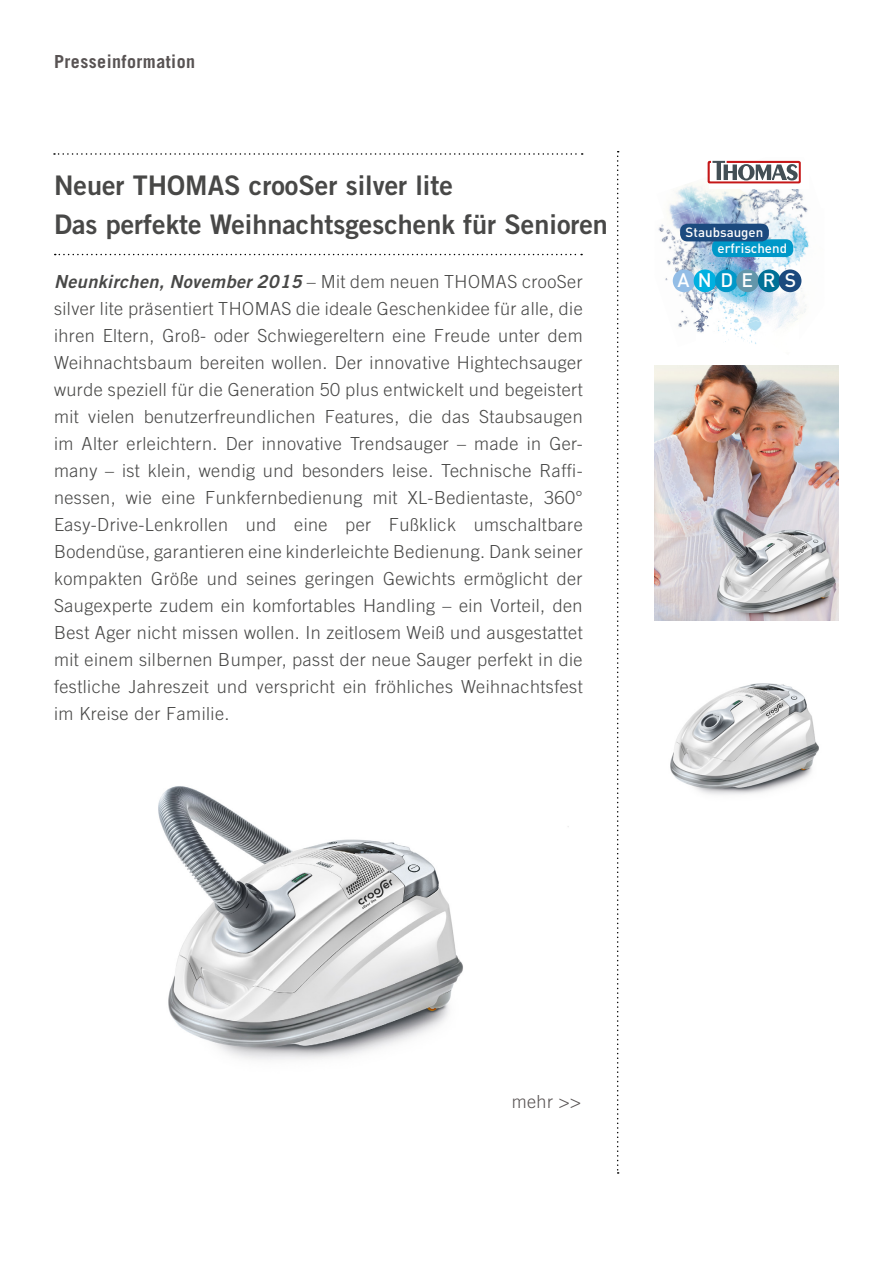
<style>
.page{position:relative;width:893px;height:1263px;background:#fff}
.page>*{position:absolute;margin:0;border:0;box-sizing:border-box;transform-origin:0 0}
.t1{font:27px/39px "Trade Gothic LT Bold Two";color:#484847}
.t2{font:500 19.35px "DIN";letter-spacing:.445em;color:#fff}
.t3{font:300 18px/27px "Trade Gothic LT";letter-spacing:.025em;color:#484847;text-align:justify}
.t4{font:700 18px "Trade Gothic LT";letter-spacing:.025em;color:#585353}
.t5{font:300 18px "Trade Gothic LT";color:#585353}
.t6{font:500 13.35px "DIN";color:#fff}
.s1{font-family:"Trade Gothic LT Bold Two";font-weight:400;font-style:italic}
</style>
<div class="page">
<svg style="left:54px;top:153px;width:529px;height:2px"></svg>
<svg style="left:55px;top:254px;width:527px;height:1px"></svg>
<svg style="left:617px;top:151px;width:2px;height:1023px"></svg>
<img style="left:725px;top:332px;width:32px;height:12px">
<img style="left:745px;top:324px;width:15px;height:12px">
<img style="left:756px;top:315px;width:20px;height:12px">
<img style="left:777px;top:315px;width:21px;height:13px">
<img style="left:795px;top:194px;width:8px;height:5px">
<img style="left:665px;top:278px;width:13px;height:13px">
<img style="left:678px;top:316px;width:18px;height:11px">
<svg style="left:690px;top:304px;width:6px;height:15px"></svg>
<img style="left:669px;top:189px;width:14px;height:20px">
<img style="left:683px;top:176px;width:25px;height:33px">
<img style="left:658px;top:224px;width:6px;height:18px">
<img style="left:664px;top:209px;width:27px;height:33px">
<img style="left:691px;top:204px;width:6px;height:20px">
<img style="left:663px;top:242px;width:9px;height:24px">
<img style="left:672px;top:234px;width:16px;height:31px">
<img style="left:669px;top:267px;width:12px;height:13px">
<img style="left:681px;top:263px;width:3px;height:6px">
<img style="left:770px;top:195px;width:25px;height:16px">
<img style="left:789px;top:199px;width:18px;height:17px">
<img style="left:795px;top:208px;width:13px;height:21px">
<img style="left:678px;top:288px;width:18px;height:16px">
<img style="left:704px;top:182px;width:7px;height:20px">
<img style="left:711px;top:194px;width:7px;height:8px">
<img style="left:697px;top:202px;width:21px;height:22px">
<img style="left:718px;top:194px;width:27px;height:30px">
<img style="left:745px;top:194px;width:25px;height:22px">
<img style="left:688px;top:241px;width:11px;height:21px">
<img style="left:699px;top:241px;width:15px;height:8px">
<img style="left:726px;top:216px;width:27px;height:8px">
<img style="left:753px;top:211px;width:35px;height:20px">
<svg style="left:784px;top:221px;width:11px;height:10px"></svg>
<img style="left:684px;top:262px;width:12px;height:26px">
<img style="left:767px;top:231px;width:21px;height:8px">
<img style="left:788px;top:229px;width:21px;height:20px">
<img style="left:799px;top:247px;width:10px;height:30px">
<img style="left:799px;top:278px;width:7px;height:28px">
<img style="left:803px;top:274px;width:6px;height:25px">
<img style="left:696px;top:309px;width:24px;height:24px">
<img style="left:722px;top:324px;width:22px;height:8px">
<img style="left:730px;top:319px;width:26px;height:5px">
<img style="left:696px;top:297px;width:17px;height:12px">
<img style="left:713px;top:309px;width:7px;height:5px">
<img style="left:696px;top:249px;width:103px;height:48px">
<img style="left:707px;top:297px;width:15px;height:10px">
<img style="left:722px;top:297px;width:25px;height:21px">
<img style="left:747px;top:297px;width:26px;height:24px">
<img style="left:773px;top:297px;width:26px;height:18px">
<div style="left:712px;top:239px;width:81px;height:18px;background:#0098c8;border-radius:7px"></div>
<div style="left:680px;top:224px;width:89px;height:17px;background:#1c4a7e;border-radius:7px"></div>
<div style="left:673px;top:269px;width:22px;height:23px;background:#93bde6;border-radius:50%"></div>
<div style="left:694px;top:269px;width:22px;height:23px;background:#00b0e0;border-radius:50%"></div>
<div style="left:715px;top:269px;width:23px;height:23px;background:#0098c8;border-radius:50%"></div>
<div style="left:736px;top:269px;width:23px;height:23px;background:#6396aa;border-radius:50%"></div>
<div style="left:758px;top:269px;width:23px;height:23px;background:#007196;border-radius:50%"></div>
<div style="left:779px;top:269px;width:22px;height:23px;background:#1c4a7e;border-radius:50%"></div>
<svg style="left:708px;top:161px;width:93px;height:33px"></svg>
<img style="left:158px;top:786px;width:411px;height:274px">
<img style="left:655px;top:365px;width:184px;height:255px">
<img style="left:670px;top:683px;width:149px;height:112px">
<p class="t4" style="left:54px;top:50px;width:143px">Presseinformation</p>
<h1 class="t1" style="left:54px;top:165px;width:555px">Neuer THOMAS crooSer silver lite<br>Das perfekte Weihnachtsgeschenk für Senioren</h1>
<p class="t6" style="left:686px;top:224px;width:79px">Staubsaugen</p>
<p class="t6" style="left:718px;top:239px;width:71px">erfrischend</p>
<p class="t3" style="left:54px;top:268px;width:530px"><span class="s1">Neunkirchen, November 2015</span> – Mit dem neuen THOMAS crooSer</p>
<p class="t2" style="left:678px;top:268px;width:120px">ANDERS</p>
<p class="t3" style="left:54px;top:295px;width:530px">silver lite präsentiert THOMAS die ideale Geschenkidee für alle, die ihren Eltern, Groß- oder Schwiegereltern eine Freude unter dem Weihnachtsbaum bereiten wollen. Der innovative Hightechsauger wurde speziell für die Generation 50 plus entwickelt und begeistert mit vielen benutzerfreundlichen Features, die das Staubsaugen im Alter erleichtern. Der innovative Trendsauger – made in Ger&shy;many – ist klein, wendig und besonders leise. Technische Raffi&shy;nessen, wie eine Funkfernbedienung mit XL-Bedientaste, 360° Easy-Drive-Lenkrollen und eine per Fußklick umschaltbare Bodendüse, garantieren eine kinderleichte Bedienung. Dank seiner kompakten Größe und seines geringen Gewichts ermöglicht der Saugexperte zudem ein komfortables Handling – ein Vorteil, den Best Ager nicht missen wollen. In zeitlosem Weiß und ausgestattet mit einem silbernen Bumper, passt der neue Sauger perfekt in die festliche Jahreszeit und verspricht ein fröhliches Weihnachtsfest im Kreise der Familie.</p>
<p class="t5" style="left:512px;top:1091px;width:71px">mehr &gt;&gt;</p>
</div>
